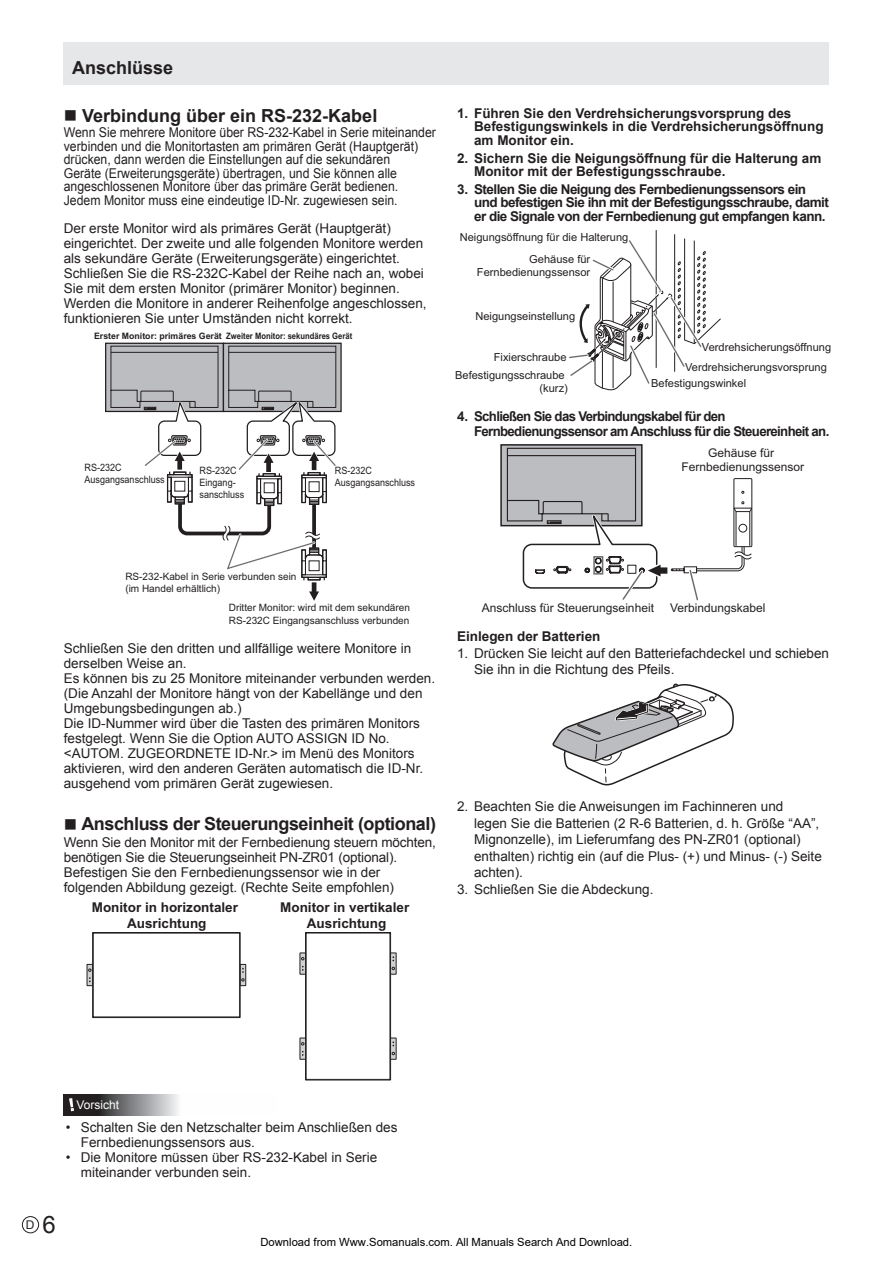
<style>
.page{position:relative;width:893px;height:1263px;background:#fff}
.page>*{position:absolute;margin:0;border:0;box-sizing:border-box;transform-origin:0 0}
.t1{font:700 18px "Arial";color:#231f20}
.t2{font:700 18px "Arial";letter-spacing:-.025em;color:#231f20}
.t3{font:13.5px/15px "Arial";color:#231f20}
.t4{font:13.5px/13.5px "Arial";color:#231f20;scale:.91 1}
.t5{font:700 13.5px/13.5px "Arial";color:#231f20;text-align:center}
.t6{font:700 13.5px/13.5px "Arial";letter-spacing:-.04em;color:#231f20}
.t7{font:700 13.5px/15px "Arial";letter-spacing:-.05em;color:#231f20}
.t8{font:12px/14.4px "Arial";color:#231f20;text-align:center}
.t9{font:12px "Arial";color:#fff}
.t10{font:11.25px "Arial";color:#000}
.t11{font:11.1px/12.5px "Arial";color:#231f20;text-align:right}
.t12{font:10.2px/12.1px "Arial";color:#231f20}
.t13{font:10.2px/12.1px "Arial";color:#231f20;scale:.89 1}
.t14{font:700 8.85px "Arial";color:#231f20}
.s1{font-size:24px}
</style>
<div class="page">
<div style="left:22px;top:1216px;width:17px;height:17px;border:1px solid #231f20;border-radius:50%"></div>
<div style="left:64px;top:43px;width:765px;height:42px;background:#e6e7e9"></div>
<div style="left:223px;top:343px;width:119px;height:69px;border:1px solid #231f20"></div>
<div style="left:105px;top:343px;width:119px;height:69px;background:#bcbdc0;border:1px solid #231f20"></div>
<svg style="left:110px;top:345px;width:229px;height:256px"></svg>
<div style="left:305px;top:932px;width:86px;height:148px;background:#262323"></div>
<div style="left:306px;top:933px;width:84px;height:147px;background:#fff"></div>
<svg style="left:240px;top:963px;width:6px;height:23px"></svg>
<svg style="left:87px;top:963px;width:5px;height:23px"></svg>
<svg style="left:390px;top:952px;width:7px;height:23px"></svg>
<svg style="left:299px;top:952px;width:7px;height:23px"></svg>
<svg style="left:390px;top:1037px;width:7px;height:23px"></svg>
<svg style="left:299px;top:1037px;width:7px;height:23px"></svg>
<svg style="left:92px;top:932px;width:148px;height:86px"></svg>
<div style="left:93px;top:933px;width:147px;height:84px;background:#fff;border:1px solid #231f20"></div>
<svg style="left:64px;top:1094px;width:114px;height:22px;background:#706f71"></svg>
<svg style="left:69px;top:1098px;width:5px;height:13px"></svg>
<svg style="left:569px;top:230px;width:152px;height:161px"></svg>
<div style="left:500px;top:444px;width:143px;height:82px;background:#bcbdc0;border:2px solid #231f20"></div>
<svg style="left:506px;top:447px;width:247px;height:154px"></svg>
<svg style="left:552px;top:683px;width:182px;height:102px"></svg>
<h1 class="t1" style="left:72px;top:56px;width:103px">Anschlüsse</h1>
<h1 class="t1" style="left:64px;top:104px;width:315px">■ Verbindung über ein RS-232-Kabel</h1>
<p class="t4" style="left:64px;top:126px;width:410px">Wenn Sie mehrere Monitore über RS-232-Kabel in Serie miteinander verbinden und die Monitortasten am primären Gerät (Hauptgerät) drücken, dann werden die Einstellungen auf die sekundären<br>Geräte (Erweiterungsgeräte) übertragen, und Sie können alle angeschlossenen Monitore über das primäre Gerät bedienen.<br>Jedem Monitor muss eine eindeutige ID-Nr. zugewiesen sein.</p>
<p class="t3" style="left:64px;top:221px;width:364px">Der erste Monitor wird als primäres Gerät (Hauptgerät) eingerichtet. Der zweite und alle folgenden Monitore werden als sekundäre Geräte (Erweiterungsgeräte) eingerichtet.<br>Schließen Sie die RS-232C-Kabel der Reihe nach an, wobei Sie mit dem ersten Monitor (primärer Monitor) beginnen.<br>Werden die Monitore in anderer Reihenfolge angeschlossen, funktionieren Sie unter Umständen nicht korrekt.</p>
<p class="t14" style="left:94px;top:330px;width:260px">Erster Monitor: primäres Gerät Zweiter Monitor: sekundäres Gerät</p>
<p class="t13" style="left:84px;top:461px;width:92px">RS-232C<br>Ausgangsanschluss</p>
<p class="t13" style="left:335px;top:464px;width:92px">RS-232C<br>Ausgangsanschluss</p>
<p class="t13" style="left:200px;top:464px;width:52px">RS-232C<br>Eingang&shy;sanschluss</p>
<p class="t5" style="left:474px;top:107px;width:351px;text-align:left;text-indent:-17px">1. Führen Sie den Verdrehsicherungsvorsprung des<br>Befestigungswinkels in die Verdrehsicherungsöffnung am Monitor ein.</p>
<p class="t5" style="left:474px;top:152px;width:349px;text-align:left;text-indent:-17px">2. Sichern Sie die Neigungsöffnung für die Halterung am<br>Monitor mit der Befestigungsschraube.</p>
<p class="t6" style="left:474px;top:183px;width:356px;text-indent:-17px">3. Stellen Sie die Neigung des Fernbedienungssensors ein und befestigen Sie ihn mit der Befestigungsschraube, damit er die Signale von der Fernbedienung gut empfangen kann.</p>
<p class="t11" style="left:460px;top:231px;width:170px">Neigungsöffnung für die Halterung</p>
<p class="t11" style="left:477px;top:253px;width:115px;line-height:13.4px">Gehäuse für<br>Fernbedienungssensor</p>
<p class="t11" style="left:475px;top:310px;width:101px">Neigungseinstellung</p>
<p class="t11" style="left:494px;top:351px;width:74px">Fixierschraube</p>
<p class="t11" style="left:455px;top:369px;width:114px">Befestigungsschraube (kurz)</p>
<p class="t11" style="left:702px;top:341px;width:131px">Verdrehsicherungsöffnung</p>
<p class="t11" style="left:651px;top:377px;width:96px">Befestigungswinkel</p>
<p class="t11" style="left:685px;top:361px;width:143px">Verdrehsicherungsvorsprung</p>
<p class="t7" style="left:474px;top:410px;width:357px;text-indent:-17px">4. Schließen Sie das Verbindungskabel für den<br>Fernbedienungssensor am Anschluss für die Steuereinheit an.</p>
<p class="t8" style="left:681px;top:446px;width:124px">Gehäuse für<br>Fernbedienungssensor</p>
<p class="t12" style="left:125px;top:571px;width:173px">RS-232-Kabel in Serie verbunden sein (im Handel erhältlich)</p>
<p class="t12" style="left:229px;top:602px;width:183px">Dritter Monitor: wird mit dem sekundären<br>RS-232C Eingangsanschluss verbunden</p>
<p class="t3" style="left:64px;top:641px;width:373px">Schließen Sie den dritten und allfällige weitere Monitore in derselben Weise an.<br>Es können bis zu 25 Monitore miteinander verbunden werden. (Die Anzahl der Monitore hängt von der Kabellänge und den Umgebungsbedingungen ab.)<br>Die ID-Nummer wird über die Tasten des primären Monitors festgelegt. Wenn Sie die Option AUTO ASSIGN ID No. &lt;AUTOM. ZUGEORDNETE ID-Nr.&gt; im Menü des Monitors aktivieren, wird den anderen Geräten automatisch die ID-Nr. ausgehend vom primären Gerät zugewiesen.</p>
<h1 class="t2" style="left:64px;top:812px;width:374px">■ Anschluss der Steuerungseinheit (optional)</h1>
<p class="t3" style="left:64px;top:835px;width:374px">Wenn Sie den Monitor mit der Fernbedienung steuern möchten, benötigen Sie die Steuerungseinheit PN-ZR01 (optional).<br>Befestigen Sie den Fernbedienungssensor wie in der folgenden Abbildung gezeigt. (Rechte Seite empfohlen)</p>
<p class="t5" style="left:92px;top:899px;width:148px;line-height:16.2px">Monitor in horizontaler<br>Ausrichtung</p>
<p class="t5" style="left:280px;top:899px;width:131px;line-height:16.2px">Monitor in vertikaler<br>Ausrichtung</p>
<p class="t8" style="left:482px;top:600px;width:174px">Anschluss für Steuerungseinheit</p>
<p class="t8" style="left:670px;top:600px;width:97px">Verbindungskabel</p>
<p class="t5" style="left:457px;top:630px;width:145px">Einlegen der Batterien</p>
<p class="t3" style="left:474px;top:645px;width:356px;line-height:16.5px;text-indent:-17px">1. Drücken Sie leicht auf den Batteriefachdeckel und schieben<br>Sie ihn in die Richtung des Pfeils.</p>
<p class="t3" style="left:474px;top:798px;width:349px;line-height:16.5px;text-indent:-17px">2. Beachten Sie die Anweisungen im Fachinneren und<br>legen Sie die Batterien (2 R-6 Batterien, d. h. Größe “AA”, Mignonzelle), im Lieferumfang des PN-ZR01 (optional) enthalten) richtig ein (auf die Plus- (+) und Minus- (-) Seite achten).</p>
<p class="t3" style="left:457px;top:882px;width:198px">3. Schließen Sie die Abdeckung.</p>
<p class="t9" style="left:77px;top:1097px;width:44px">Vorsicht</p>
<p class="t3" style="left:81px;top:1119px;width:318px;text-indent:-15px">• Schalten Sie den Netzschalter beim Anschließen des<br>Fernbedienungssensors aus.</p>
<p class="t3" style="left:81px;top:1149px;width:298px;text-indent:-15px">• Die Monitore müssen über RS-232-Kabel in Serie miteinander verbunden sein.</p>
<p class="t8" style="left:26px;top:1218px;width:31px">D <span class="s1">6</span></p>
<p class="t10" style="left:260px;top:1235px;width:373px">Download from Www.Somanuals.com. All Manuals Search And Download.</p>
</div>
